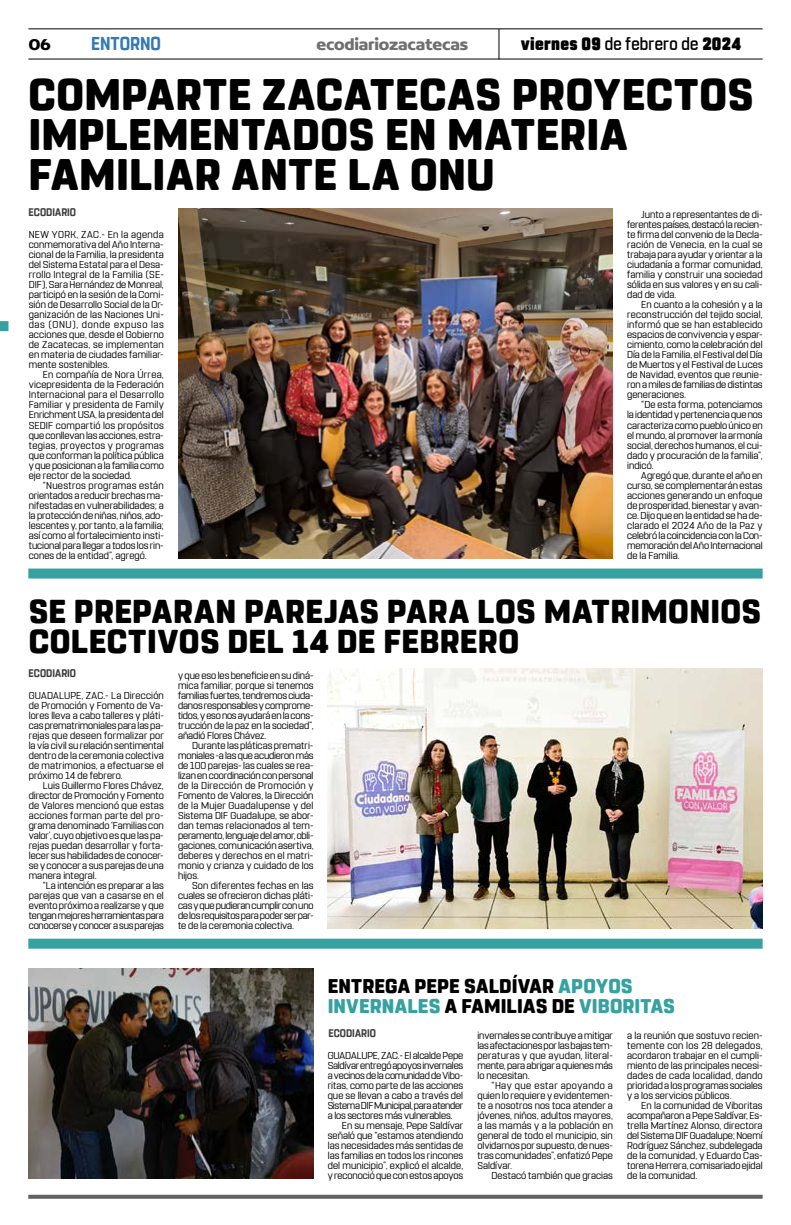
<style>
.page{position:relative;width:791px;height:1225px;background:#fff}
.page>*{position:absolute;margin:0;border:0;box-sizing:border-box;transform-origin:0 0}
.t1{font:800 44px/40px "Rohn Rounded";letter-spacing:.01em;color:#000}
.t2{font:800 33px/30px "Rohn Rounded";letter-spacing:.015em;color:#000}
.t3{font:800 19.8px/20px "Rohn Rounded";letter-spacing:.01em;color:#000}
.t4{font:700 18.6px "Rohn Rounded";letter-spacing:-.005em;color:#327ab3;scale:.91 1}
.t5{font:900 17.6px "Rohn Rounded";letter-spacing:.02em;color:#000;scale:.91 1}
.t6{font:700 16.9px "Concord";letter-spacing:-.01em;color:#706f6f}
.t7{font:700 16.9px "Concord";color:#000}
.t8{font:700 11px "Rohn Rounded";letter-spacing:.005em;color:#3d3d3d;scale:.91 1}
.t9{font:10px/10px "Rohn Rounded";color:#000;text-align:justify}
.s1{font-weight:500}
.s2{color:#36a1a1}
</style>
<div class="page">
<hr style="left:28px;top:28px;width:735px;height:1px;background:#000">
<hr style="left:28px;top:59px;width:735px;height:1px;background:#000">
<hr style="left:498px;top:29px;width:1px;height:31px;background:#000">
<div style="left:0;top:321px;width:9px;height:10px;background:#36a1a1"></div>
<div style="left:28px;top:938px;width:735px;height:10px;background:#36a1a1"></div>
<div style="left:28px;top:568px;width:735px;height:10px;background:#36a1a1"></div>
<svg style="left:28px;top:1194px;width:735px;height:4px;background:#7f7f7f"></svg>
<img style="left:28px;top:968px;width:286px;height:210px">
<img style="left:328px;top:668px;width:435px;height:260px">
<img style="left:178px;top:208px;width:435px;height:350px">
<h3 class="t7" style="left:28px;top:34px;width:24px">06</h3>
<h3 class="t4" style="left:91px;top:32px;width:78px">ENTORNO</h3>
<h3 class="t6" style="left:316px;top:34px;width:153px">ecodiariozacatecas</h3>
<h3 class="t5" style="left:521px;top:33px;width:244px">viernes 09 <span class="s1">de febrero de</span> 2024</h3>
<h1 class="t1" style="left:28px;top:75px;width:727px">COMPARTE ZACATECAS PROYECTOS<br>IMPLEMENTADOS EN MATERIA<br>FAMILIAR ANTE LA ONU</h1>
<p class="t8" style="left:29px;top:206px;width:54px">ECODIARIO</p>
<p class="t9" style="left:29px;top:230px;width:137px">NEW YORK, ZAC.- En la agenda conmemorativa del Año Interna&shy;cional de la Familia, la presidenta del Sistema Estatal para el Desa&shy;rrollo Integral de la Familia (SE-DIF), Sara Hernández de Monreal, participó en la sesión de la Comi&shy;sión de Desarrollo Social de la Or&shy;ganización de las Naciones Uni&shy;das (ONU), donde expuso las acciones que, desde el Gobierno de Zacatecas, se implementan en materia de ciudades familiar&shy;mente sostenibles.</p>
<p class="t9" style="left:29px;top:370px;width:137px;text-indent:14px">En compañía de Nora Úrrea, vicepresidenta de la Federación Internacional para el Desarrollo Familiar y presidenta de Family Enrichment USA, la presidenta del SEDIF compartió los propósitos que conllevan las acciones, estra&shy;tegias, proyectos y programas que conforman la política pública y que posicionan a la familia como eje rector de la sociedad.</p>
<p class="t9" style="left:29px;top:480px;width:137px;text-indent:14px">“Nuestros programas están orientados a reducir brechas ma&shy;nifestadas en vulnerabilidades; a la protección de niñas, niños, ado&shy;lescentes y, por tanto, a la familia; así como al fortalecimiento insti&shy;tucional para llegar a todos los rin&shy;cones de la entidad”, agregó.</p>
<p class="t9" style="left:627px;top:210px;width:137px;text-indent:14px">Junto a representantes de di&shy;ferentes países, destacó la recien&shy;te firma del convenio de la Decla&shy;ración de Venecia, en la cual se trabaja para ayudar y orientar a la ciudadanía a formar comunidad, familia y construir una sociedad sólida en sus valores y en su cali&shy;dad de vida.</p>
<p class="t9" style="left:627px;top:300px;width:137px;text-indent:14px">En cuanto a la cohesión y a la reconstrucción del tejido social, informó que se han establecido espacios de convivencia y espar&shy;cimiento, como la celebración del Día de la Familia, el Festival del Día de Muertos y el Festival de Luces de Navidad, eventos que reunie&shy;ron a miles de familias de distintas generaciones.</p>
<p class="t9" style="left:627px;top:400px;width:137px;text-indent:14px">“De esta forma, potenciamos la identidad y pertenencia que nos caracteriza como pueblo único en el mundo, al promover la armonía social, derechos humanos, el cui&shy;dado y procuración de la familia”, indicó.</p>
<p class="t9" style="left:627px;top:470px;width:137px;text-indent:14px">Agregó que, durante el año en curso, se complementarán estas acciones generando un enfoque de prosperidad, bienestar y avan&shy;ce. Dijo que en la entidad se ha de&shy;clarado el 2024 Año de la Paz y celebró la coincidencia con la Con&shy;memoración del Año Internacional de la Familia.</p>
<h2 class="t2" style="left:29px;top:596px;width:734px">SE PREPARAN PAREJAS PARA LOS MATRIMONIOS<br>COLECTIVOS DEL 14 DE FEBRERO</h2>
<p class="t8" style="left:29px;top:666px;width:54px">ECODIARIO</p>
<p class="t9" style="left:29px;top:690px;width:137px">GUADALUPE, ZAC.- La Dirección de Promoción y Fomento de Va&shy;lores lleva a cabo talleres y pláti&shy;cas prematrimoniales para las pa&shy;rejas que deseen formalizar por la vía civil su relación sentimental dentro de la ceremonia colectiva de matrimonios, a efectuarse el próximo 14 de febrero.</p>
<p class="t9" style="left:29px;top:780px;width:137px;text-indent:14px">Luis Guillermo Flores Chávez, director de Promoción y Fomento de Valores mencionó que estas acciones forman parte del pro&shy;grama denominado ‘Familias con valor’, cuyo objetivo es que las pa&shy;rejas puedan desarrollar y forta&shy;lecer sus habilidades de conocer&shy;se y conocer a sus parejas de una manera integral.</p>
<p class="t9" style="left:29px;top:880px;width:137px;text-indent:14px">“La intención es preparar a las parejas que van a casarse en el evento próximo a realizarse y que tengan mejores herramientas para conocerse y conocer a sus parejas</p>
<p class="t9" style="left:178px;top:670px;width:137px">y que eso les beneficie en su diná&shy;mica familiar, porque si tenemos familias fuertes, tendremos ciuda&shy;danos responsables y comprome&shy;tidos, y eso nos ayudará en la cons&shy;trucción de la paz en la sociedad”, añadió Flores Chávez.</p>
<p class="t9" style="left:178px;top:740px;width:137px;text-indent:14px">Durante las pláticas prematri&shy;moniales -a las que acudieron más de 100 parejas- las cuales se rea&shy;lizan en coordinación con personal de la Dirección de Promoción y Fomento de Valores, la Dirección de la Mujer Guadalupense y del Sistema DIF Guadalupe, se abor&shy;dan temas relacionados al tem&shy;peramento, lenguaje del amor, obli&shy;gaciones, comunicación asertiva, deberes y derechos en el matri&shy;monio y crianza y cuidado de los hijos.</p>
<p class="t9" style="left:178px;top:880px;width:137px;text-indent:14px">Son diferentes fechas en las cuales se ofrecieron dichas pláti&shy;cas y que pudieran cumplir con uno de los requisitos para poder ser par&shy;te de la ceremonia colectiva.</p>
<h3 class="t3" style="left:328px;top:976px;width:349px">ENTREGA PEPE SALDÍVAR <span class="s2">APOYOS<br>INVERNALES</span> A FAMILIAS DE <span class="s2">VIBORITAS</span></h3>
<p class="t9" style="left:328px;top:1050px;width:137px">GUADALUPE, ZAC.- El alcalde Pepe Saldívar entregó apoyos invernales a vecinos de la comunidad de Vibo&shy;ritas, como parte de las acciones que se llevan a cabo a través del Sistema DIF Municipal, para atender a los sectores más vulnerables.</p>
<p class="t9" style="left:328px;top:1120px;width:137px;text-indent:14px">En su mensaje, Pepe Saldívar señaló que “estamos atendiendo las necesidades más sentidas de las familias en todos los rincones del municipio”, explicó el alcalde, y reconoció que con estos apoyos</p>
<p class="t8" style="left:328px;top:1026px;width:54px">ECODIARIO</p>
<p class="t9" style="left:477px;top:1030px;width:137px">invernales se contribuye a mitigar las afectaciones por las bajas tem&shy;peraturas y que ayudan, literal&shy;mente, para abrigar a quienes más lo necesitan.</p>
<p class="t9" style="left:477px;top:1080px;width:137px;text-indent:14px">“Hay que estar apoyando a quien lo requiere y evidentemen&shy;te a nosotros nos toca atender a jóvenes, niños, adultos mayores, a las mamás y a la población en general de todo el municipio, sin olvidarnos por supuesto, de nues&shy;tras comunidades”, enfatizó Pepe Saldívar.</p>
<p class="t9" style="left:492px;top:1170px;width:123px">Destacó también que gracias</p>
<p class="t9" style="left:627px;top:1030px;width:137px">a la reunión que sostuvo recien&shy;temente con los 28 delegados, acordaron trabajar en el cumpli&shy;miento de las principales necesi&shy;dades de cada localidad, dando prioridad a los programas sociales y a los servicios públicos.</p>
<p class="t9" style="left:627px;top:1100px;width:137px;text-indent:14px">En la comunidad de Viboritas acompañaron a Pepe Saldívar, Es&shy;trella Martínez Alonso, directora del Sistema DIF Guadalupe; Noemí Rodríguez Sánchez, subdelegada de la comunidad, y Eduardo Cas&shy;torena Herrera, comisariado ejidal de la comunidad.</p>
</div>
